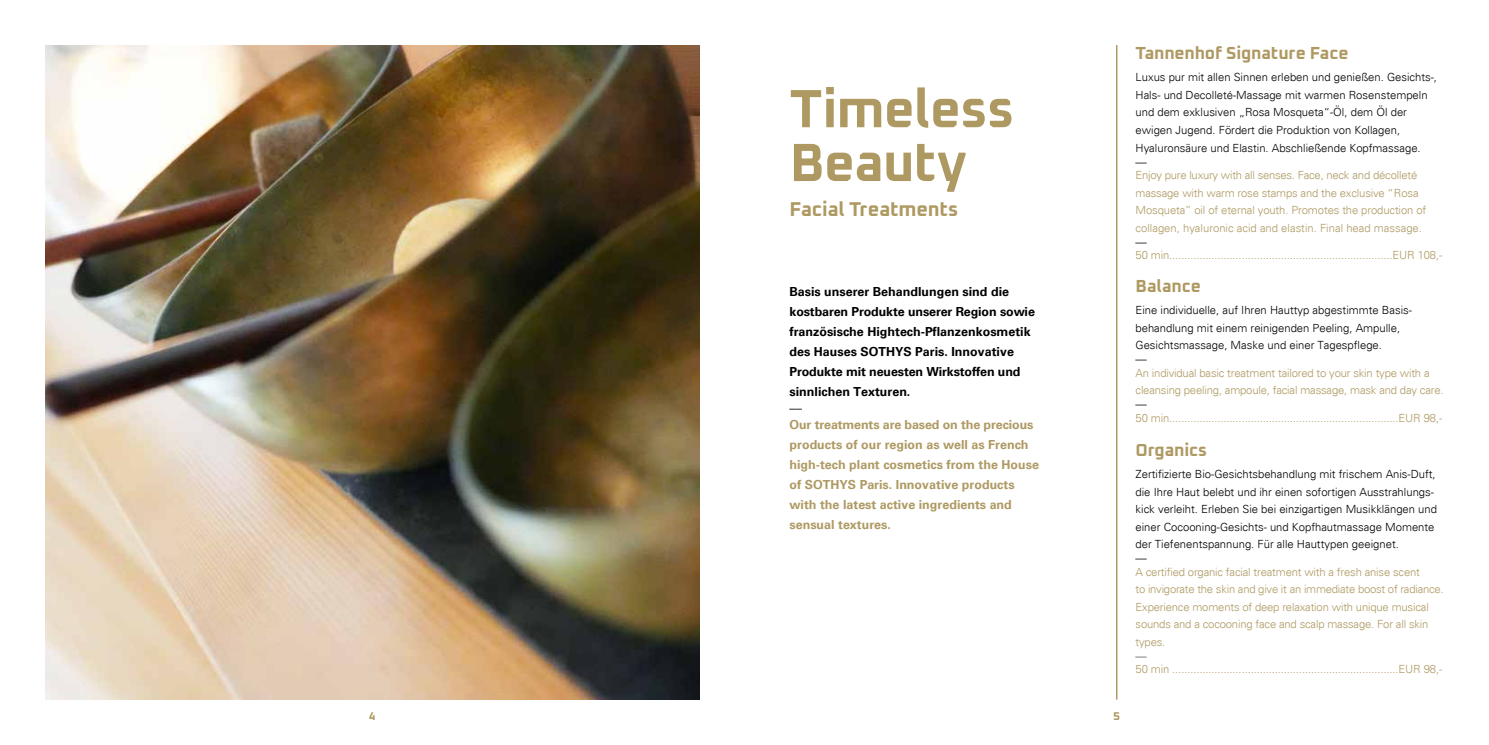
<style>
.page{position:relative;width:1489px;height:745px;background:#fff}
.page>*{position:absolute;margin:0;border:0;box-sizing:border-box;transform-origin:0 0}
.t1{font:700 53.75px/53.8px "Oxanium";letter-spacing:-.015em;color:#ae9962}
.t2{font:700 20px "Oxanium";letter-spacing:-.01em;color:#ae9962}
.t3{font:700 17.5px "Oxanium";letter-spacing:-.01em;color:#ae9962}
.t4{font:700 12.5px/20px "Univers";color:#000}
.t5{font:700 12.5px/20px "Univers";color:#ae9962}
.t6{font:300 12.5px "Univers";color:#000}
.t7{font:300 11.25px/17.5px "Univers";letter-spacing:-.015em;color:#ae9962}
.t8{font:300 11.25px/17.5px "Univers";color:#000}
.t9{font:300 11.25px "Univers";color:#4b575f}
.t10{font:700 11.25px "Oxanium";color:#ae9962}
</style>
<div class="page">
<hr style="left:1116px;top:45px;width:1px;height:654px;background:#ae9962">
<img style="left:45px;top:45px;width:654px;height:654px">
<h1 class="t1" style="left:789px;top:79px;width:226px">Timeless<br>Beauty</h1>
<h2 class="t2" style="left:789px;top:196px;width:170px">Facial Treatments</h2>
<p class="t4" style="left:789px;top:281px;width:247px">Basis unserer Behandlungen sind die kostbaren Produkte unserer Region sowie französische Hightech-Pflanzenkosmetik des Hauses SOTHYS Paris. Innovative Produkte mit neuesten Wirkstoffen und sinnlichen Texturen.</p>
<p class="t6" style="left:789px;top:395px;width:14px">__</p>
<p class="t5" style="left:789px;top:414px;width:251px">Our treatments are based on the precious products of our region as well as French high-tech plant cosmetics from the House of SOTHYS Paris. Innovative products with the latest active ingredients and sensual textures.</p>
<p class="t10" style="left:369px;top:708px;width:8px">4</p>
<p class="t10" style="left:1113px;top:708px;width:8px">5</p>
<h3 class="t3" style="left:1135px;top:42px;width:215px">Tannenhof Signature Face</h3>
<p class="t8" style="left:1135px;top:69px;width:303px">Luxus pur mit allen Sinnen erleben und genießen. Gesichts-, Hals- und Decolleté-Massage mit warmen Rosenstempeln und dem exklusiven „Rosa Mosqueta“-Öl, dem Öl der ewigen Jugend. Fördert die Produktion von Kollagen, Hyaluronsäure und Elastin. Abschließende Kopfmassage.</p>
<p class="t8" style="left:1135px;top:149px;width:13px">__</p>
<p class="t7" style="left:1135px;top:166px;width:292px">Enjoy pure luxury with all senses. Face, neck and décolleté massage with warm rose stamps and the exclusive “Rosa Mosqueta” oil of eternal youth. Promotes the production of collagen, hyaluronic acid and elastin. Final head massage.</p>
<p class="t8" style="left:1135px;top:229px;width:13px">__</p>
<p class="t7" style="left:1135px;top:246px;width:308px">50 min..........................................................................EUR 108,-</p>
<h3 class="t3" style="left:1135px;top:274px;width:67px">Balance</h3>
<p class="t8" style="left:1135px;top:301px;width:278px">Eine individuelle, auf Ihren Hauttyp abgestimmte Basis&shy;behandlung mit einem reinigenden Peeling, Ampulle,<br>Gesichtsmassage, Maske und einer Tagespflege.</p>
<p class="t8" style="left:1135px;top:346px;width:13px">__</p>
<p class="t7" style="left:1135px;top:364px;width:309px">An individual basic treatment tailored to your skin type with a cleansing peeling, ampoule, facial massage, mask and day care.</p>
<p class="t8" style="left:1135px;top:391px;width:13px">__</p>
<p class="t7" style="left:1135px;top:409px;width:308px">50 min............................................................................EUR 98,-</p>
<h3 class="t3" style="left:1135px;top:438px;width:73px">Organics</h3>
<p class="t8" style="left:1135px;top:465px;width:303px">Zertifizierte Bio-Gesichtsbehandlung mit frischem Anis-Duft, die Ihre Haut belebt und ihr einen sofortigen Ausstrahlungs&shy;kick verleiht. Erleben Sie bei einzigartigen Musikklängen und einer Cocooning-Gesichts- und Kopfhautmassage Momente der Tiefenentspannung. Für alle Hauttypen geeignet.</p>
<p class="t8" style="left:1135px;top:545px;width:13px">__</p>
<p class="t7" style="left:1135px;top:562px;width:309px">A certified organic facial treatment with a fresh anise scent<br>to invigorate the skin and give it an immediate boost of radiance.<br>Experience moments of deep relaxation with unique musical sounds and a cocooning face and scalp massage. For all skin types.</p>
<p class="t9" style="left:1135px;top:644px;width:13px">__</p>
<p class="t7" style="left:1135px;top:660px;width:308px">50 min ...........................................................................EUR 98,-</p>
</div>
